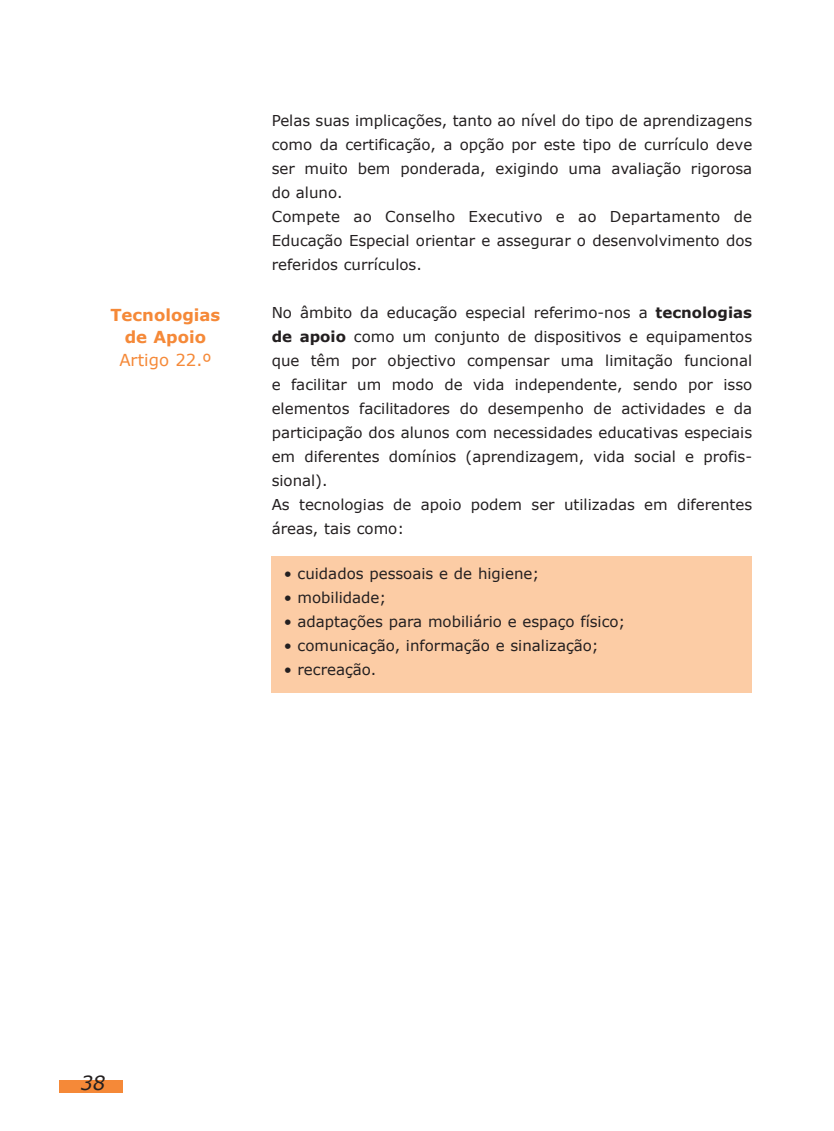
<style>
.page{position:relative;width:834px;height:1131px;background:#fff}
.page>*{position:absolute;margin:0;border:0;box-sizing:border-box;transform-origin:0 0}
.t1{font:italic 19.5px "Verdana";color:#231f20}
.t2{font:700 16.5px/22.5px "Verdana";color:#f58938;text-align:center}
.t3{font:15px/24px "Verdana";color:#231f20}
.s1{font-weight:400}
.s2{font-weight:700}
</style>
<div class="page">
<div style="left:59px;top:1080px;width:64px;height:13px;background:#f58938"></div>
<div style="left:272px;top:556px;width:480px;height:136px;background:#fccca5"></div>
<p class="t2" style="left:110px;top:303px;width:111px">Tecnologias de Apoio<br><span class="s1">Artigo 22.º</span></p>
<p class="t3" style="left:272px;top:108px;width:482px">Pelas suas implicações, tanto ao nível do tipo de aprendizagens como da certificação, a opção por este tipo de currículo deve ser muito bem ponderada, exigindo uma avaliação rigorosa do aluno.<br>Compete ao Conselho Executivo e ao Departamento de Educação Especial orientar e assegurar o desenvolvimento dos referidos currículos.</p>
<p class="t3" style="left:272px;top:300px;width:482px">No âmbito da educação especial referimo-nos a <span class="s2">tecnologias de apoio</span> como um conjunto de dispositivos e equipamentos que têm por objectivo compensar uma limitação funcional e facilitar um modo de vida independente, sendo por isso elementos facilitadores do desempenho de actividades e da participação dos alunos com necessidades educativas especiais em diferentes domínios (aprendizagem, vida social e profis&shy;sional).<br>As tecnologias de apoio podem ser utilizadas em diferentes áreas, tais como:</p>
<p class="t3" style="left:284px;top:561px;width:257px">• cuidados pessoais e de higiene;</p>
<p class="t3" style="left:284px;top:585px;width:104px">• mobilidade;</p>
<p class="t3" style="left:284px;top:609px;width:343px">• adaptações para mobiliário e espaço físico;</p>
<p class="t3" style="left:284px;top:633px;width:317px">• comunicação, informação e sinalização;</p>
<p class="t3" style="left:284px;top:657px;width:94px">• recreação.</p>
<p class="t1" style="left:80px;top:1070px;width:26px">38</p>
</div>
